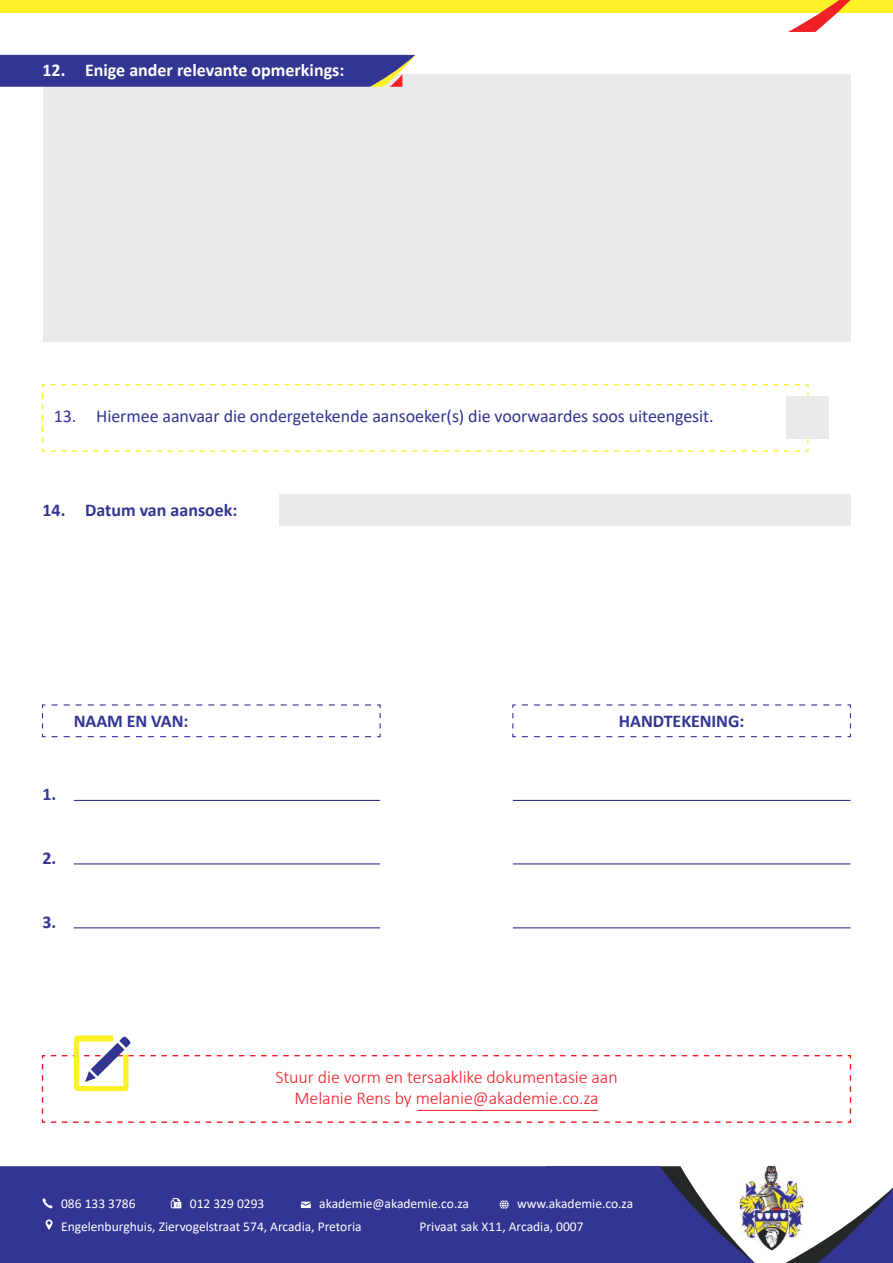
<style>
.page{position:relative;width:893px;height:1263px;background:#fff}
.page>*{position:absolute;margin:0;border:0;box-sizing:border-box;transform-origin:0 0}
.t1{font:18px "Calibri";letter-spacing:-.005em;color:#323592}
.t2{font:300 18px/21.6px "Calibri";letter-spacing:-.005em;color:#f02027;text-align:center}
.t3{font:700 18px "Calibri";letter-spacing:-.005em;color:#323592}
.t4{font:700 18px "Calibri";color:#fff}
.t5{font:13.5px "Calibri";color:#fff}
</style>
<div class="page">
<div style="left:43px;top:74px;width:807px;height:268px;background:#ebeaea"></div>
<svg style="left:0;top:55px;width:415px;height:32px;background:#3d3e93"></svg>
<div style="left:0;top:1166px;width:755px;height:97px;background:#323592"></div>
<svg style="left:785px;top:1188px;width:108px;height:75px"></svg>
<svg style="left:46px;top:1219px;width:7px;height:11px"></svg>
<svg style="left:42px;top:1198px;width:11px;height:10px"></svg>
<svg style="left:301px;top:1201px;width:10px;height:7px"></svg>
<svg style="left:500px;top:1200px;width:9px;height:9px"></svg>
<svg style="left:171px;top:1198px;width:10px;height:10px"></svg>
<img style="left:740px;top:1166px;width:63px;height:84px">
<div style="left:0;top:0;width:893px;height:13px;background:#fcf027"></div>
<svg style="left:788px;top:0;width:63px;height:32px"></svg>
<div style="left:279px;top:494px;width:571px;height:32px;background:#ebeaea"></div>
<hr style="left:74px;top:800px;width:306px;height:1px;background:#323592">
<hr style="left:74px;top:863px;width:306px;height:1px;background:#323592">
<hr style="left:74px;top:927px;width:306px;height:1px;background:#323592">
<hr style="left:513px;top:800px;width:337px;height:1px;background:#323592">
<hr style="left:513px;top:863px;width:337px;height:1px;background:#323592">
<hr style="left:513px;top:927px;width:337px;height:1px;background:#323592">
<svg style="left:42px;top:704px;width:339px;height:34px"></svg>
<svg style="left:512px;top:704px;width:339px;height:34px"></svg>
<svg style="left:41px;top:383px;width:768px;height:69px"></svg>
<div style="left:787px;top:397px;width:42px;height:42px;background:#ebeaea"></div>
<svg style="left:41px;top:1035px;width:811px;height:88px"></svg>
<h1 class="t4" style="left:43px;top:57px;width:303px">12. Enige ander relevante opmerkings:</h1>
<h1 class="t1" style="left:54px;top:404px;width:661px">13. Hiermee aanvaar die ondergetekende aansoeker(s) die voorwaardes soos uiteengesit.</h1>
<h1 class="t3" style="left:43px;top:498px;width:197px">14. Datum van aansoek:</h1>
<h1 class="t3" style="left:74px;top:708px;width:116px">NAAM EN VAN:</h1>
<h1 class="t3" style="left:619px;top:708px;width:127px">HANDTEKENING:</h1>
<h1 class="t3" style="left:43px;top:782px;width:15px">1.</h1>
<h1 class="t3" style="left:43px;top:845px;width:15px">2.</h1>
<h1 class="t3" style="left:43px;top:909px;width:15px">3.</h1>
<h1 class="t2" style="left:275px;top:1066px;width:344px">Stuur die vorm en tersaaklike dokumentasie aan<br>Melanie Rens by melanie@akademie.co.za</h1>
<p class="t5" style="left:61px;top:1194px;width:76px">086 133 3786</p>
<p class="t5" style="left:190px;top:1194px;width:76px">012 329 0293</p>
<p class="t5" style="left:319px;top:1194px;width:151px">akademie@akademie.co.za</p>
<p class="t5" style="left:517px;top:1194px;width:118px">www.akademie.co.za</p>
<p class="t5" style="left:61px;top:1217px;width:302px">Engelenburghuis, Ziervogelstraat 574, Arcadia, Pretoria</p>
<p class="t5" style="left:420px;top:1217px;width:165px">Privaat sak X11, Arcadia, 0007</p>
</div>
